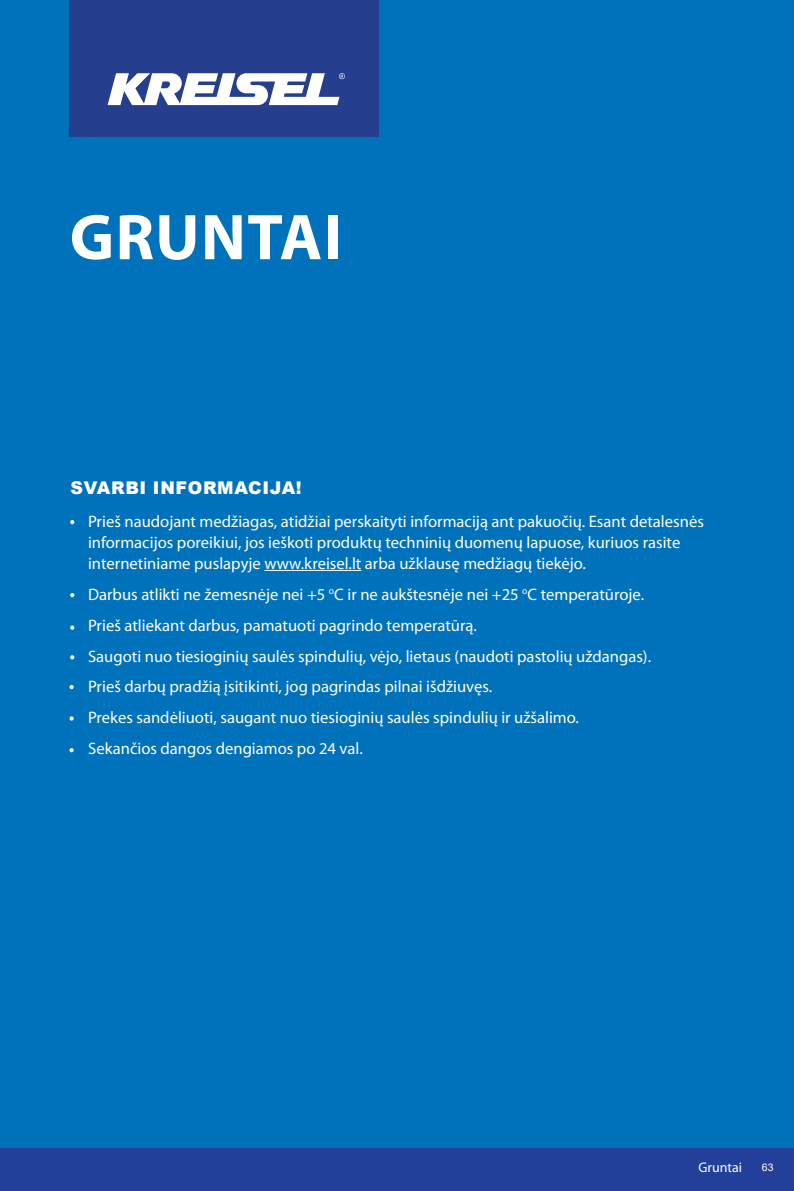
<style>
.page{position:relative;width:794px;height:1191px;background:#fff}
.page>*{position:absolute;margin:0;border:0;box-sizing:border-box;transform-origin:0 0}
.t1{font:700 65.27px "Myriad Pro";letter-spacing:.02em;color:#fff}
.t2{font:900 17.5px "Arial";letter-spacing:.035em;color:#fff}
.t3{font:16.62px/31px "Myriad Pro";color:#fff}
.t4{font:14px "Myriad Pro";color:#fff}
.t5{font:14px "Arial";color:#fff}
.t6{font:10.5px "Arial";color:#fff}
</style>
<div class="page">
<div style="left:0;top:0;width:794px;height:1148px;background:#0072bc"></div>
<div style="left:69px;top:0;width:309px;height:136px;background:#253f8e"></div>
<svg style="left:108px;top:73px;width:237px;height:32px"></svg>
<hr style="left:264px;top:570px;width:97px;height:1px;background:#fff">
<svg style="left:69px;top:685px;width:5px;height:4px"></svg>
<svg style="left:69px;top:716px;width:5px;height:4px"></svg>
<svg style="left:69px;top:748px;width:5px;height:4px"></svg>
<svg style="left:70px;top:520px;width:4px;height:4px"></svg>
<svg style="left:70px;top:593px;width:4px;height:4px"></svg>
<svg style="left:70px;top:625px;width:4px;height:5px"></svg>
<svg style="left:70px;top:655px;width:4px;height:4px"></svg>
<div style="left:0;top:1148px;width:794px;height:43px;background:#223f99"></div>
<h1 class="t1" style="left:70px;top:201px;width:274px">GRUNTAI</h1>
<p class="t2" style="left:70px;top:474px;width:233px">SVARBI INFORMACIJA!</p>
<p class="t3" style="left:88px;top:510px;width:617px;line-height:21px">Prieš naudojant medžiagas, atidžiai perskaityti informaciją ant pakuočių. Esant detalesnės informacijos poreikiui, jos ieškoti produktų techninių duomenų lapuose, kuriuos rasite internetiniame puslapyje www.kreisel.lt arba užklausę medžiagų tiekėjo.</p>
<p class="t3" style="left:88px;top:578px;width:564px">Darbus atlikti ne žemesnėje nei +5 <sup>o</sup>C ir ne aukštesnėje nei +25 <sup>o</sup>C temperatūroje.<br>Prieš atliekant darbus, pamatuoti pagrindo temperatūrą.<br>Saugoti nuo tiesioginių saulės spindulių, vėjo, lietaus (naudoti pastolių uždangas).<br>Prieš darbų pradžią įsitikinti, jog pagrindas pilnai išdžiuvęs.<br>Prekes sandėliuoti, saugant nuo tiesioginių saulės spindulių ir užšalimo.<br>Sekančios dangos dengiamos po 24 val.</p>
<p class="t4" style="left:698px;top:1158px;width:45px">Gruntai</p>
<p class="t6" style="left:762px;top:1160px;width:13px">63</p>
<p class="t5" style="left:700px;top:1158px;width:9px">9</p>
</div>
